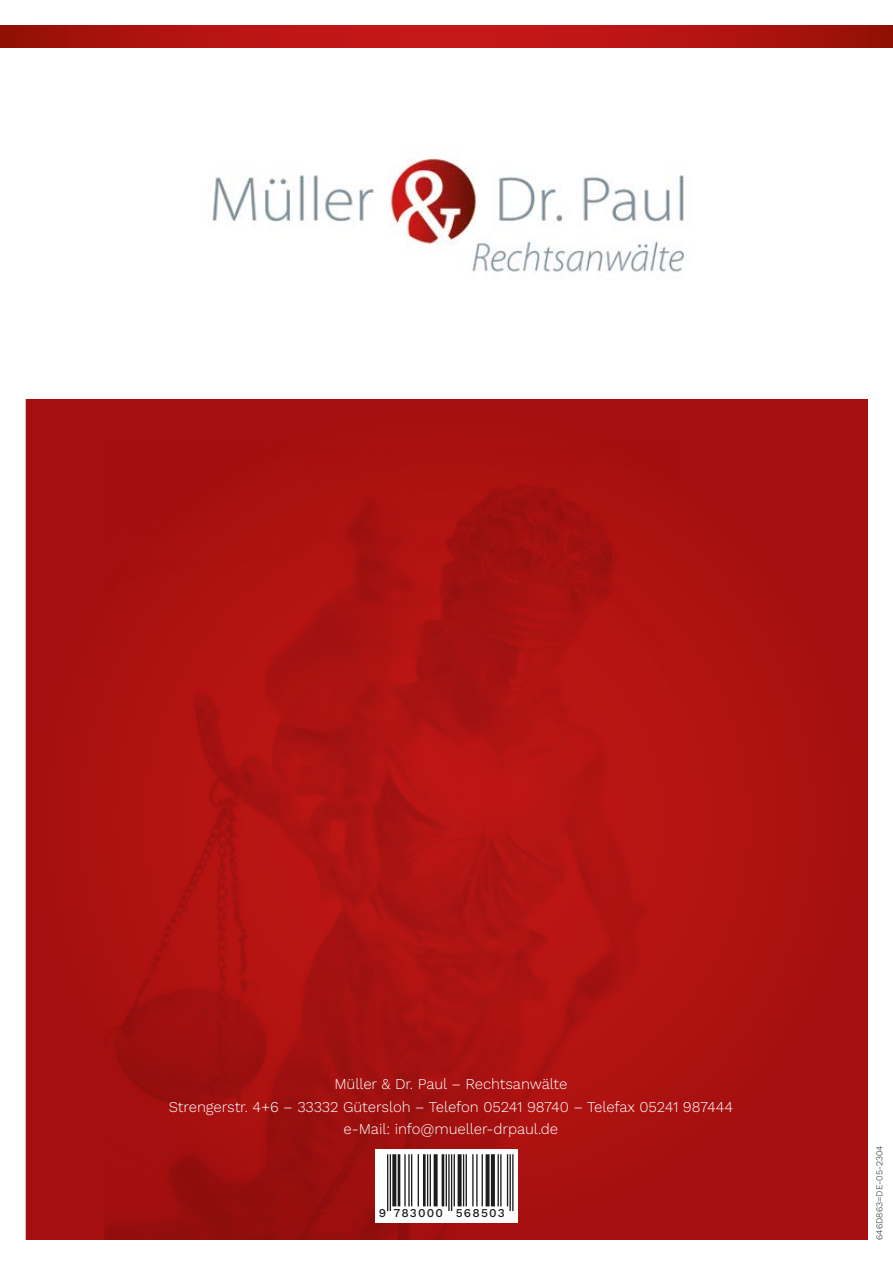
<style>
.page{position:relative;width:893px;height:1263px;background:#fff}
.page>*{position:absolute;margin:0;border:0;box-sizing:border-box;transform-origin:0 0}
.t1{font:300 15px/22.5px "Work Sans";letter-spacing:-.005em;color:#fff;text-align:center}
.t2{font:500 12px "Work Sans";letter-spacing:.1em;color:#1d1d1b}
.t3{font:300 9px "Work Sans";letter-spacing:.005em;color:#1d1d1b}
</style>
<div class="page">
<div style="left:26px;top:399px;width:841px;height:840px;background:linear-gradient(to right,#a4100f,#a71110)"></div>
<img style="left:105px;top:444px;width:572px;height:795px">
<svg style="left:0;top:26px;width:893px;height:22px;background:#b31411"></svg>
<svg style="left:375px;top:1149px;width:143px;height:73px"></svg>
<hr style="left:387px;top:1154px;width:1px;height:57px;background:#1d1d1b">
<hr style="left:390px;top:1154px;width:1px;height:57px;background:#1d1d1b">
<svg style="left:392px;top:1154px;width:4px;height:52px"></svg>
<hr style="left:398px;top:1154px;width:2px;height:52px;background:#1d1d1b">
<hr style="left:404px;top:1154px;width:2px;height:52px;background:#1d1d1b">
<hr style="left:408px;top:1154px;width:2px;height:52px;background:#1d1d1b">
<hr style="left:411px;top:1154px;width:1px;height:52px;background:#1d1d1b">
<hr style="left:418px;top:1154px;width:1px;height:52px;background:#1d1d1b">
<hr style="left:423px;top:1154px;width:3px;height:52px;background:#1d1d1b">
<hr style="left:427px;top:1154px;width:1px;height:52px;background:#1d1d1b">
<hr style="left:430px;top:1154px;width:1px;height:52px;background:#1d1d1b">
<svg style="left:434px;top:1154px;width:4px;height:52px"></svg>
<hr style="left:442px;top:1154px;width:2px;height:52px;background:#1d1d1b">
<hr style="left:446px;top:1154px;width:1px;height:52px;background:#1d1d1b">
<hr style="left:448px;top:1154px;width:2px;height:57px;background:#1d1d1b">
<hr style="left:451px;top:1154px;width:1px;height:57px;background:#1d1d1b">
<hr style="left:454px;top:1154px;width:1px;height:52px;background:#1d1d1b">
<svg style="left:458px;top:1154px;width:4px;height:52px"></svg>
<hr style="left:463px;top:1154px;width:1px;height:52px;background:#1d1d1b">
<hr style="left:466px;top:1154px;width:1px;height:52px;background:#1d1d1b">
<hr style="left:472px;top:1154px;width:2px;height:52px;background:#1d1d1b">
<hr style="left:476px;top:1154px;width:2px;height:52px;background:#1d1d1b">
<hr style="left:482px;top:1154px;width:1px;height:52px;background:#1d1d1b">
<svg style="left:486px;top:1154px;width:4px;height:52px"></svg>
<svg style="left:491px;top:1154px;width:4px;height:52px"></svg>
<hr style="left:498px;top:1154px;width:1px;height:52px;background:#1d1d1b">
<hr style="left:500px;top:1154px;width:2px;height:52px;background:#1d1d1b">
<hr style="left:507px;top:1154px;width:1px;height:52px;background:#1d1d1b">
<hr style="left:509px;top:1154px;width:2px;height:57px;background:#1d1d1b">
<hr style="left:512px;top:1154px;width:1px;height:57px;background:#1d1d1b">
<img style="left:212px;top:158px;width:472px;height:114px">
<p class="t1" style="left:169px;top:1072px;width:566px">Müller &amp; Dr. Paul – Rechtsanwälte<br>Strengerstr. 4+6 – 33332 Gütersloh – Telefon 05241 98740 – Telefax 05241 987444 e-Mail: info@mueller-drpaul.de</p>
<p class="t2" style="left:379px;top:1203px;width:127px">9 783000 568503</p>
<p class="t3" style="left:872px;top:1240px;width:96px;rotate:-90deg">646D863=DE-05-2304</p>
</div>
